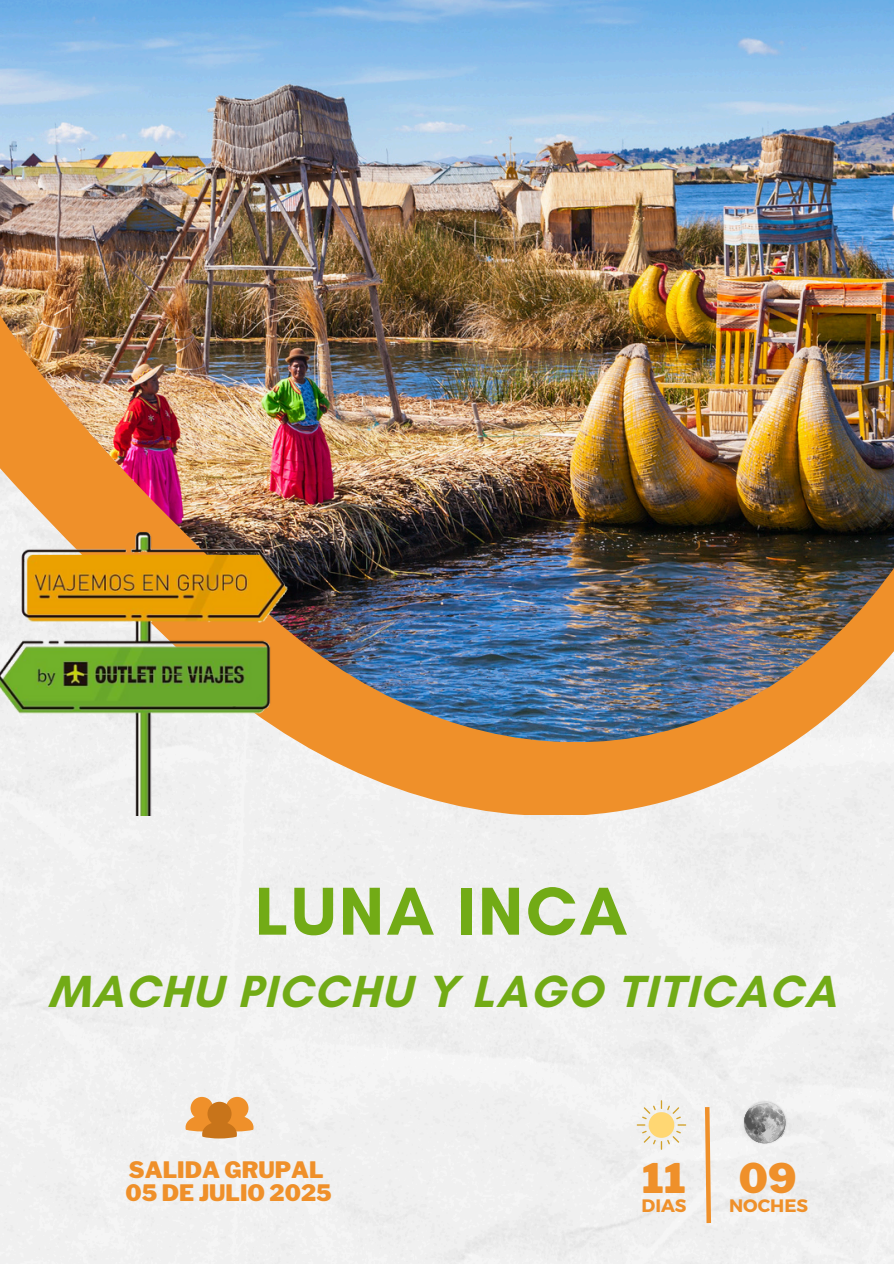
<style>
.page{position:relative;width:894px;height:1264px;background:#fff}
.page>*{position:absolute;margin:0;border:0;box-sizing:border-box;transform-origin:0 0}
.t1{font:700 69px "Glacial Indifference";letter-spacing:.04em;color:#72ab16}
.t2{font:700 45.9px "Glacial Indifference";letter-spacing:.04em;color:#72ab16}
.t3{font:900 40.5px "Libre Franklin";color:#ef902a}
.t4{font:900 22.5px/22.5px "Libre Franklin";color:#ef902a}
.t5{font:700 18px "Montserrat";color:#ef902a}
</style>
<div class="page">
<div style="left:0;top:815px;width:893px;height:448px;background:#f0f0f0"></div>
<svg style="left:294px;top:741px;width:599px;height:74px;fill:#ef902a"></svg>
<img style="left:0;top:0;width:893px;height:741px">
<svg style="left:702px;top:1102px;width:11px;height:125px"></svg>
<svg style="left:636px;top:1100px;width:50px;height:49px"></svg>
<img style="left:740px;top:1098px;width:48px;height:48px">
<img style="left:743px;top:1107px;width:1px;height:35px">
<svg style="left:744px;top:1101px;width:41px;height:42px;background:#aaa"></svg>
<svg style="left:185px;top:1096px;width:68px;height:42px"></svg>
<img style="left:0;top:485px;width:294px;height:330px">
<h3 class="t1" style="left:255px;top:869px;width:374px">LUNA INCA</h3>
<p class="t2" style="left:48px;top:963px;width:789px">MACHU PICCHU Y LAGO TITICACA</p>
<p class="t4" style="left:125px;top:1159px;width:208px">SALIDA GRUPAL<br>05 DE JULIO 2025</p>
<h2 class="t3" style="left:642px;top:1153px;width:45px">11</h2>
<p class="t3" style="left:738px;top:1153px;width:59px">09</p>
<p class="t5" style="left:641px;top:1194px;width:46px">DIAS</p>
<p class="t5" style="left:728px;top:1194px;width:80px">NOCHES</p>
</div>
